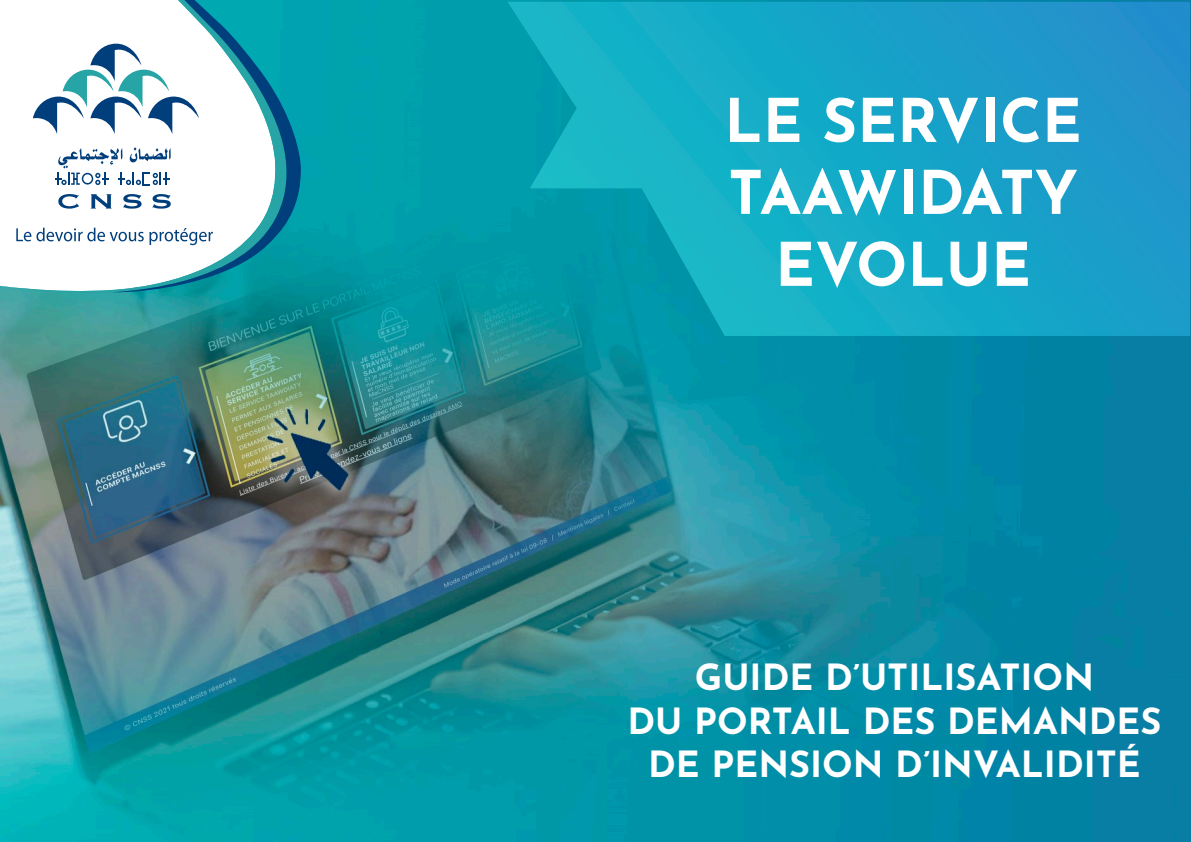
<style>
.page{position:relative;width:1191px;height:842px;background:#fff}
.page>*{position:absolute;margin:0;border:0;box-sizing:border-box;transform-origin:0 0}
.t1{font:700 60px "Josefin Sans";color:#fff}
.t2{font:700 60px "Josefin Sans";letter-spacing:-.025em;color:#fff}
.t3{font:700 36px/43.2px "Josefin Sans";color:#fff;text-align:center}
</style>
<div class="page">
<img style="left:0;top:0;width:1191px;height:842px">
<svg style="left:507px;top:2px;width:683px;height:334px;background:#14a4c3"></svg>
<svg style="left:0;top:0;width:287px;height:294px"></svg>
<svg style="left:111px;top:0;width:190px;height:293px"></svg>
<svg style="left:33px;top:43px;width:166px;height:91px"></svg>
<svg style="left:58px;top:194px;width:21px;height:15px"></svg>
<svg style="left:91px;top:194px;width:21px;height:15px"></svg>
<svg style="left:123px;top:194px;width:18px;height:15px"></svg>
<svg style="left:152px;top:194px;width:19px;height:15px"></svg>
<svg style="left:55px;top:147px;width:116px;height:38px"></svg>
<svg style="left:16px;top:228px;width:197px;height:17px"></svg>
<p class="t1" style="left:724px;top:76px;width:359px">LE SERVICE</p>
<p class="t2" style="left:728px;top:148px;width:351px">TAAWIDATY</p>
<p class="t1" style="left:775px;top:220px;width:257px">EVOLUE</p>
<p class="t3" style="left:695px;top:653px;width:400px">GUIDE D’UTILISATION</p>
<p class="t3" style="left:627px;top:696px;width:535px">DU PORTAIL DES DEMANDES<br>DE PENSION D’INVALIDITÉ</p>
</div>
